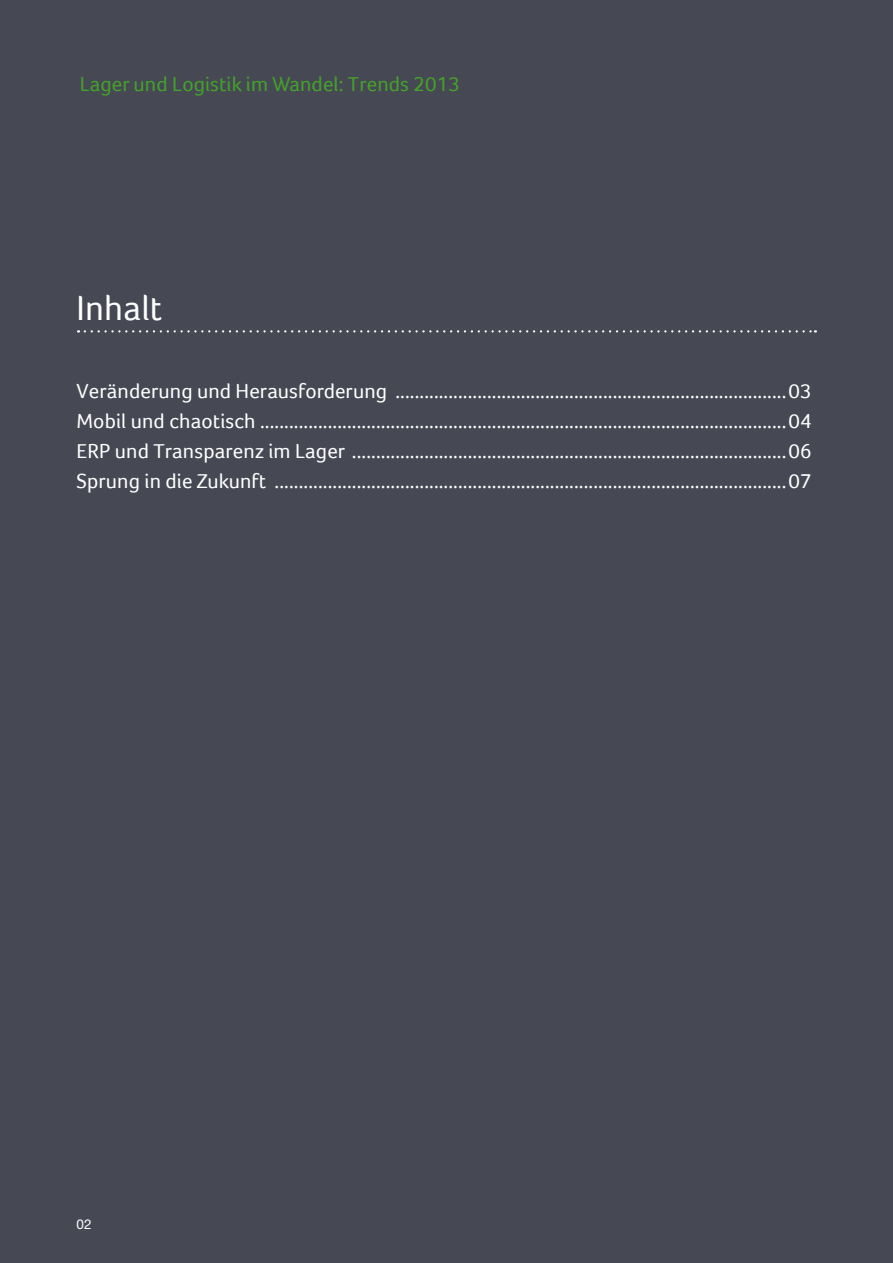
<style>
.page{position:relative;width:893px;height:1263px;background:#464953}
.page>*{position:absolute;margin:0;border:0;box-sizing:border-box;transform-origin:0 0}
.t1{font:36px "Foco";letter-spacing:.005em;color:#fff}
.t2{font:21px/30px "Foco";letter-spacing:.005em;color:#fff;text-align:justify}
.t3{font:21px "Foco";letter-spacing:.005em;color:#44a12b}
.t4{font:13.5px "Helvetica Neue";color:#fff}
</style>
<div class="page">
<svg style="left:85px;top:330px;width:731px;height:2px"></svg>
<p class="t3" style="left:80px;top:72px;width:382px">Lager und Logistik im Wandel: Trends 2013</p>
<h1 class="t1" style="left:77px;top:287px;width:87px">Inhalt</h1>
<p class="t2" style="left:77px;top:375px;width:737px">Veränderung und Herausforderung .................................................................................03<br>Mobil und chaotisch .............................................................................................................04<br>ERP und Transparenz im Lager ..........................................................................................06<br>Sprung in die Zukunft ..........................................................................................................07</p>
<p class="t4" style="left:77px;top:1216px;width:17px">02</p>
</div>
